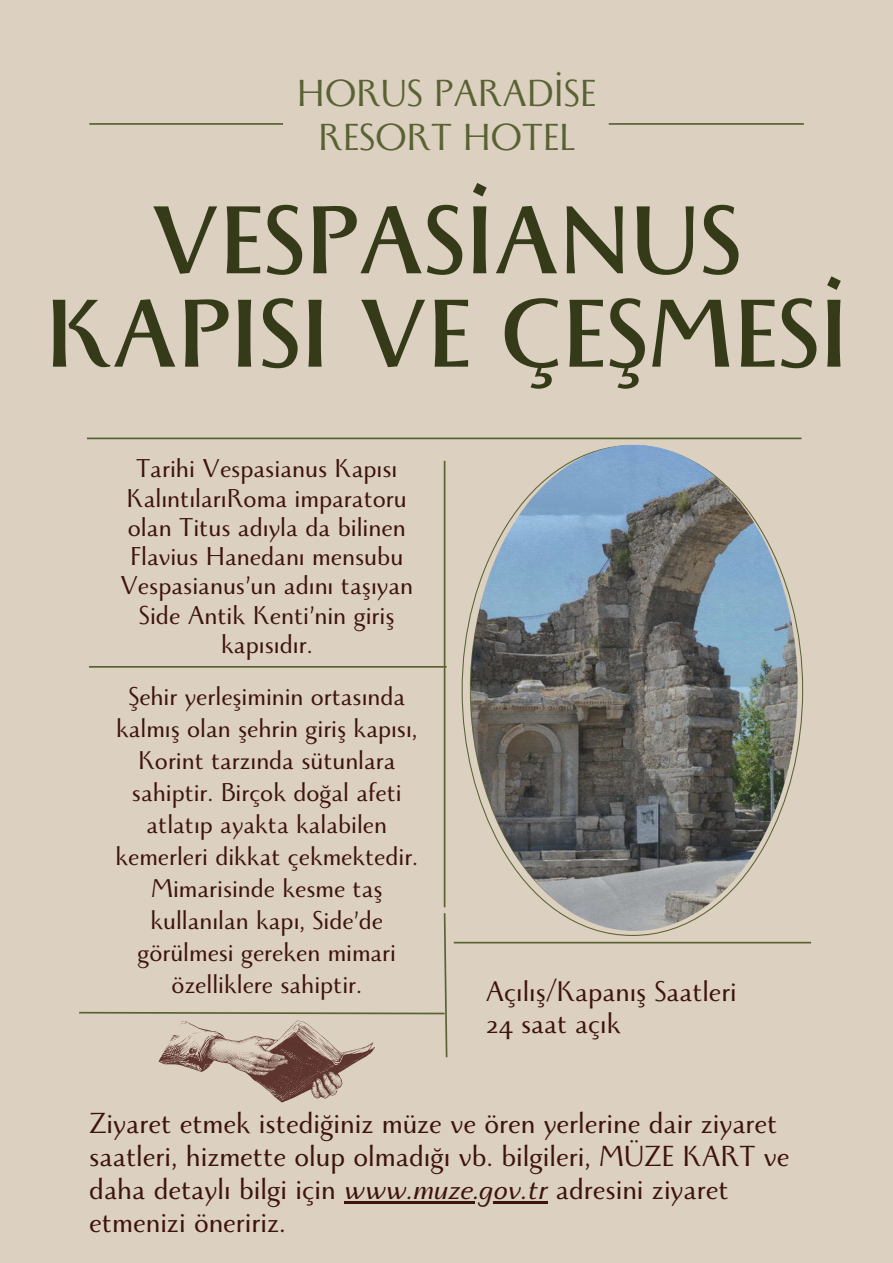
<style>
.page{position:relative;width:893px;height:1263px;background:#dcd0c0}
.page>*{position:absolute;margin:0;border:0;box-sizing:border-box;transform-origin:0 0}
.t1{font:700 107.62px/93.4px "Monterchi";color:#353b19;text-align:center}
.t2{font:42.08px/43.8px "Monterchi";color:#596233;text-align:center}
.t3{font:32.47px/33.2px "Monterchi";color:#3d130e}
.t4{font:31.72px/32.1px "Monterchi";color:#3d130e}
.t5{font:28.88px/29.2px "Monterchi";color:#3d130e;text-align:center}
.t6{font:28.72px/32.1px "Monterchi";color:#3d130e;text-align:center}
.s1{font-style:italic}
</style>
<div class="page">
<hr style="left:87px;top:437px;width:714px;height:2px;background:#596233">
<hr style="left:89px;top:666px;width:357px;height:2px;background:#596233">
<hr style="left:89px;top:123px;width:194px;height:2px;background:#596233">
<hr style="left:609px;top:123px;width:195px;height:2px;background:#596233">
<hr style="left:444px;top:461px;width:1px;height:446px;background:#596233">
<svg style="left:79px;top:913px;width:369px;height:189px"></svg>
<svg style="left:461px;top:620px;width:342px;height:316px"></svg>
<img style="left:471px;top:445px;width:326px;height:485px">
<hr style="left:454px;top:942px;width:357px;height:1px;background:#596233">
<hr style="left:344px;top:1201px;width:203px;height:3px;background:#3d130e">
<p class="t2" style="left:297px;top:78px;width:301px">HORUS PARADİSE<br>RESORT HOTEL</p>
<h1 class="t1" style="left:45px;top:210px;width:804px">VESPASİANUS<br>KAPISI VE ÇEŞMESİ</h1>
<p class="t5" style="left:120px;top:458px;width:294px">Tarihi Vespasianus Kapısı<br>KalıntılarıRoma imparatoru olan Titus adıyla da bilinen<br>Flavius Hanedanı mensubu<br>Vespasianus’un adını taşıyan<br>Side Antik Kenti’nin giriş kapısıdır.</p>
<p class="t6" style="left:115px;top:684px;width:304px">Şehir yerleşiminin ortasında kalmış olan şehrin giriş kapısı,<br>Korint tarzında sütunlara sahiptir. Birçok doğal afeti atlatıp ayakta kalabilen kemerleri dikkat çekmektedir.</p>
<p class="t6" style="left:137px;top:877px;width:257px">Mimarisinde kesme taş kullanılan kapı, Side’de görülmesi gereken mimari özelliklere sahiptir.</p>
<p class="t4" style="left:486px;top:980px;width:249px">Açılış/Kapanış Saatleri<br>24 saat açık</p>
<p class="t3" style="left:89px;top:1111px;width:702px">Ziyaret etmek istediğiniz müze ve ören yerlerine dair ziyaret saatleri, hizmette olup olmadığı vb. bilgileri, MÜZE KART ve daha detaylı bilgi için <span class="s1">www.muze.gov.tr</span> adresini ziyaret</p>
<p class="t3" style="left:89px;top:1211px;width:198px">etmenizi öneririz.</p>
</div>
